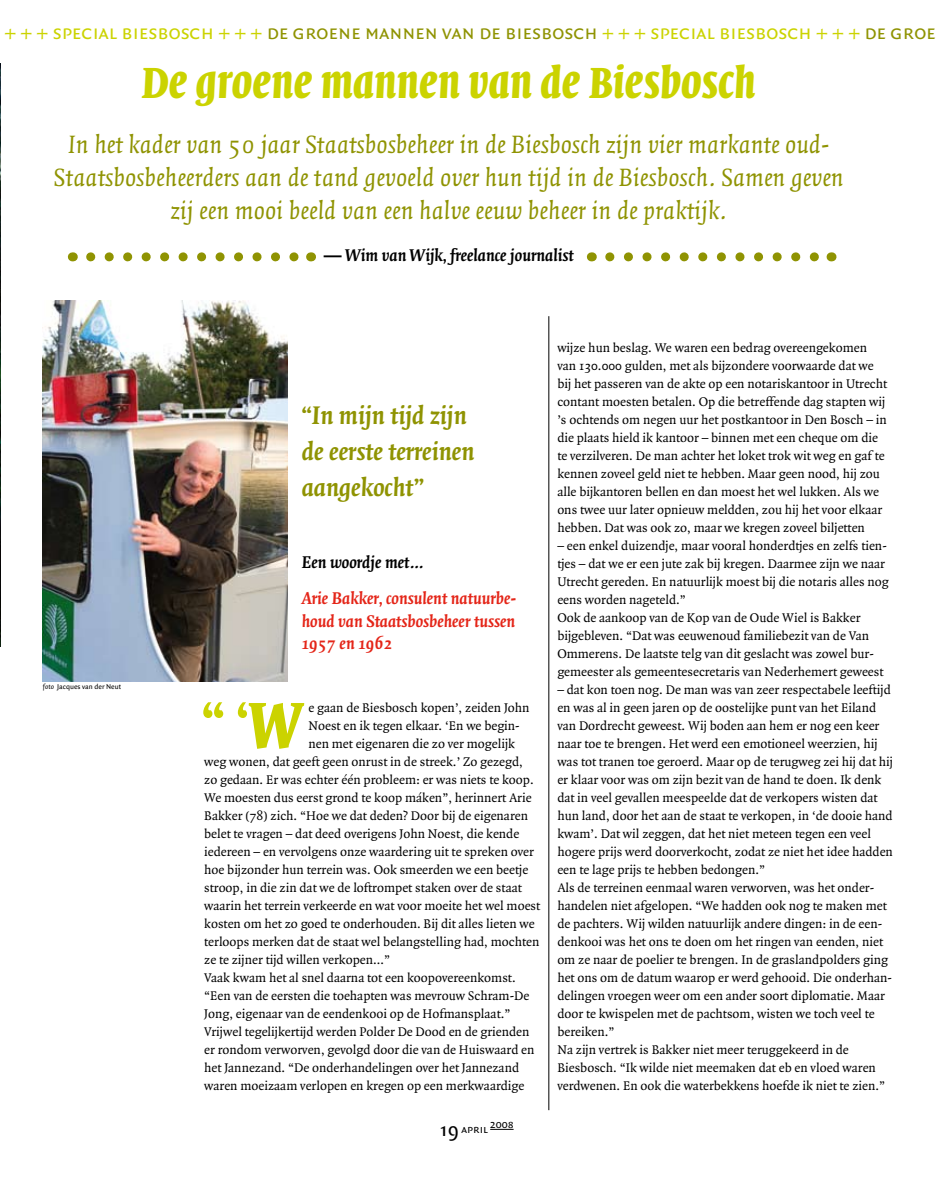
<style>
.page{position:relative;width:936px;height:1191px;background:#fff}
.page>*{position:absolute;margin:0;border:0;box-sizing:border-box;transform-origin:0 0}
.t1{font:italic 700 67.5px "Quadraat Dis";color:#cbd300}
.t2{font:italic 700 45px "Quadraat Dis";color:#cbd300}
.t3{font:italic 27px/33px "Quadraat";color:#8f9302;text-align:center}
.t4{font:italic 700 27px/36px "Quadraat";color:#8f9302}
.t5{font:21px "Quadraat Sans Caps";color:#cbd300}
.t6{font:italic 700 18px/36px "Quadraat";color:#e42518}
.t7{font:italic 700 18px "Quadraat";color:#000}
.t8{font:13.5px/18px "Quadraat";color:#000}
.t9{font:12px "Quadraat Sans Caps";color:#000}
.t10{font:7.5px "Quadraat Sans";color:#000}
.s1{color:#8f9302}
.s2{font-style:italic}
.s3{color:#000}
.s4{font-family:"Quadraat Sans";font-size:21px}
</style>
<div class="page">
<svg style="left:490px;top:1129px;width:23px;height:1px"></svg>
<img style="left:0;top:64px;width:1px;height:582px">
<svg style="left:91px;top:252px;width:208px;height:9px"></svg>
<img style="left:43px;top:300px;width:244px;height:382px">
<hr style="left:548px;top:316px;width:1px;height:794px;background:#000">
<svg style="left:609px;top:252px;width:210px;height:9px"></svg>
<p class="t5" style="left:4px;top:20px;width:933px">+ + + special biesbosch + + + <span class="s1">de groene mannen van de biesbosch</span> + + + special biesbosch + + + <span class="s1">de groe</span></p>
<p class="t2" style="left:142px;top:59px;width:616px">De groene mannen van de Biesbosch</p>
<p class="t3" style="left:54px;top:129px;width:791px">In het kader van 50 jaar Staatsbosbeheer in de Biesbosch zijn vier markante oud-<br>Staatsbosbeheerders aan de tand gevoeld over hun tijd in de Biesbosch. Samen geven zij een mooi beeld van een halve eeuw beheer in de praktijk.</p>
<p class="t7" style="left:324px;top:246px;width:251px">— Wim van Wijk, freelance journalist</p>
<p class="t10" style="left:43px;top:682px;width:80px"><span class="s2">foto</span> Jacques van der Neut</p>
<p class="t4" style="left:302px;top:398px;width:174px">“In mijn tijd zijn de eerste terreinen aangekocht”</p>
<p class="t6" style="left:302px;top:544px;width:216px"><span class="s3">Een woordje met…<br></span>Arie Bakker, consulent natuurbe-</p>
<p class="t6" style="left:302px;top:610px;width:215px;line-height:22.5px">houd van Staatsbosbeheer tussen<br>1957 en 1962</p>
<p class="t1" style="left:201px;top:690px;width:103px">“ ‘W</p>
<p class="t8" style="left:308px;top:699px;width:223px">e gaan de Biesbosch kopen’, zeiden John</p>
<p class="t8" style="left:308px;top:717px;width:213px">Noest en ik tegen elkaar. ‘En we begin-</p>
<p class="t8" style="left:308px;top:735px;width:208px">nen met eigenaren die zo ver mogelijk</p>
<p class="t8" style="left:204px;top:753px;width:320px">weg wonen, dat geeft geen onrust in de streek.’ Zo gezegd,</p>
<p class="t8" style="left:204px;top:771px;width:331px">zo gedaan. Er was echter één probleem: er was niets te koop.</p>
<p class="t8" style="left:204px;top:789px;width:329px">We moesten dus eerst grond te koop máken”, herinnert Arie</p>
<p class="t8" style="left:204px;top:807px;width:325px">Bakker (78) zich. “Hoe we dat deden? Door bij de eigenaren</p>
<p class="t8" style="left:204px;top:825px;width:316px">belet te vragen – dat deed overigens John Noest, die kende</p>
<p class="t8" style="left:204px;top:843px;width:331px">iedereen – en vervolgens onze waardering uit te spreken over</p>
<p class="t8" style="left:204px;top:861px;width:325px">hoe bijzonder hun terrein was. Ook smeerden we een beetje</p>
<p class="t8" style="left:204px;top:879px;width:319px">stroop, in die zin dat we de loftrompet staken over de staat</p>
<p class="t8" style="left:204px;top:897px;width:337px">waarin het terrein verkeerde en wat voor moeite het wel moest</p>
<p class="t8" style="left:204px;top:915px;width:332px">kosten om het zo goed te onderhouden. Bij dit alles lieten we</p>
<p class="t8" style="left:204px;top:933px;width:337px">terloops merken dat de staat wel belangstelling had, mochten</p>
<p class="t8" style="left:204px;top:951px;width:187px">ze te zijner tijd willen verkopen…”</p>
<p class="t8" style="left:204px;top:969px;width:313px">Vaak kwam het al snel daarna tot een koopovereenkomst.</p>
<p class="t8" style="left:204px;top:987px;width:326px">“Een van de eersten die toehapten was mevrouw Schram-De</p>
<p class="t8" style="left:204px;top:1005px;width:308px">Jong, eigenaar van de eendenkooi op de Hofmansplaat.”</p>
<p class="t8" style="left:204px;top:1023px;width:327px">Vrijwel tegelijkertijd werden Polder De Dood en de grienden</p>
<p class="t8" style="left:204px;top:1041px;width:332px">er rondom verworven, gevolgd door die van de Huiswaard en</p>
<p class="t8" style="left:204px;top:1059px;width:316px">het Jannezand. “De onderhandelingen over het Jannezand</p>
<p class="t8" style="left:204px;top:1077px;width:322px">waren moeizaam verlopen en kregen op een merkwaardige</p>
<p class="t9" style="left:439px;top:1121px;width:76px"><span class="s4">19</span> april 2008</p>
<p class="t8" style="left:557px;top:339px;width:331px">wijze hun beslag. We waren een bedrag overeengekomen van 130.000 gulden, met als bijzondere voorwaarde dat we bij het passeren van de akte op een notariskantoor in Utrecht contant moesten betalen. Op die betreffende dag stapten wij ’s ochtends om negen uur het postkantoor in Den Bosch – in die plaats hield ik kantoor – binnen met een cheque om die te verzilveren. De man achter het loket trok wit weg en gaf te kennen zoveel geld niet te hebben. Maar geen nood, hij zou alle bijkantoren bellen en dan moest het wel lukken. Als we ons twee uur later opnieuw meldden, zou hij het voor elkaar hebben. Dat was ook zo, maar we kregen zoveel biljetten</p>
<p class="t8" style="left:557px;top:537px;width:333px">– een enkel duizendje, maar vooral honderdtjes en zelfs tien&shy;tjes – dat we er een jute zak bij kregen. Daarmee zijn we naar Utrecht gereden. En natuurlijk moest bij die notaris alles nog eens worden nageteld.”<br>Ook de aankoop van de Kop van de Oude Wiel is Bakker bijgebleven. “Dat was eeuwenoud familiebezit van de Van Ommerens. De laatste telg van dit geslacht was zowel bur&shy;gemeester als gemeentesecretaris van Nederhemert geweest</p>
<p class="t8" style="left:557px;top:681px;width:337px">– dat kon toen nog. De man was van zeer respectabele leeftijd en was al in geen jaren op de oostelijke punt van het Eiland van Dordrecht geweest. Wij boden aan hem er nog een keer naar toe te brengen. Het werd een emotioneel weerzien, hij was tot tranen toe geroerd. Maar op de terugweg zei hij dat hij er klaar voor was om zijn bezit van de hand te doen. Ik denk dat in veel gevallen meespeelde dat de verkopers wisten dat hun land, door het aan de staat te verkopen, in ‘de dooie hand kwam’. Dat wil zeggen, dat het niet meteen tegen een veel hogere prijs werd doorverkocht, zodat ze niet het idee hadden een te lage prijs te hebben bedongen.”<br>Als de terreinen eenmaal waren verworven, was het onder&shy;handelen niet afgelopen. “We hadden ook nog te maken met de pachters. Wij wilden natuurlijk andere dingen: in de een&shy;denkooi was het ons te doen om het ringen van eenden, niet om ze naar de poelier te brengen. In de graslandpolders ging het ons om de datum waarop er werd gehooid. Die onderhan&shy;delingen vroegen weer om een ander soort diplomatie. Maar door te kwispelen met de pachtsom, wisten we toch veel te bereiken.”<br>Na zijn vertrek is Bakker niet meer teruggekeerd in de Biesbosch. “Ik wilde niet meemaken dat eb en vloed waren verdwenen. En ook die waterbekkens hoefde ik niet te zien.”</p>
</div>
